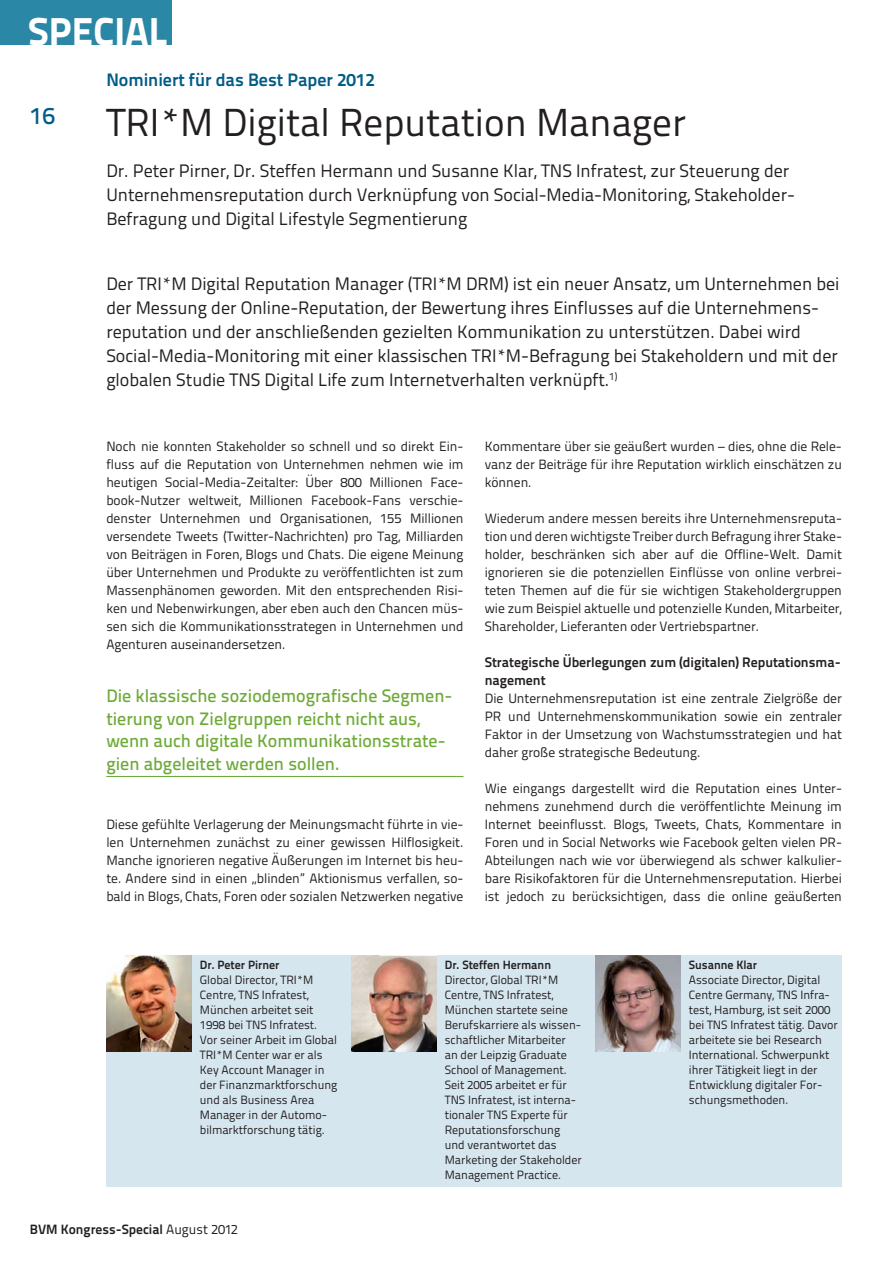
<style>
.page{position:relative;width:893px;height:1263px;background:#fff}
.page>*{position:absolute;margin:0;border:0;box-sizing:border-box;transform-origin:0 0}
.t1{font:39px "Titillium Text 22 L";color:#231f20}
.t2{font:800 39px "Titillium Text 22 L";color:#fff}
.t3{font:500 24px "Titillium Text 22 L";color:#005c86}
.t4{font:18px/24px "Titillium Text 22 L";color:#231f20}
.t5{font:500 18px/22.5px "Titillium Text 22 L";color:#6eaa38}
.t6{font:700 18px "Titillium Text 22 L";color:#005c86}
.t7{font:700 13.8px/18px "Titillium Text 22 L";color:#231f20}
.t8{font:13.5px/18px "Titillium Text 22 L";color:#231f20;text-align:justify}
.t9{font:700 13.5px "Titillium Text 22 L";color:#231f20}
.t10{font:12px/15px "Titillium Text 22 L";color:#231f20}
.s1{font-weight:700}
.s2{font-weight:400}
</style>
<div class="page">
<div style="left:0;top:0;width:172px;height:45px;background:#2b87a6"></div>
<hr style="left:106px;top:776px;width:357px;height:1px;background:#6eaa38">
<div style="left:106px;top:955px;width:736px;height:231px;background:#d6e6ef"></div>
<img style="left:106px;top:955px;width:85px;height:97px">
<img style="left:351px;top:955px;width:85px;height:97px">
<img style="left:595px;top:955px;width:85px;height:97px">
<p class="t2" style="left:28px;top:17px;width:141px">SPECIAL</p>
<p class="t3" style="left:30px;top:107px;width:27px">16</p>
<p class="t6" style="left:106px;top:73px;width:270px">Nominiert für das Best Paper 2012</p>
<p class="t1" style="left:106px;top:108px;width:581px">TRI*M Digital Reputation Manager</p>
<p class="t4" style="left:106px;top:161px;width:690px">Dr. Peter Pirner, Dr. Steffen Hermann und Susanne Klar, TNS Infratest, zur Steuerung der<br>Unternehmensreputation durch Verknüpfung von Social-Media-Monitoring, Stakeholder-<br>Befragung und Digital Lifestyle Segmentierung</p>
<p class="t4" style="left:106px;top:274px;width:735px">Der TRI*M Digital Reputation Manager (TRI*M DRM) ist ein neuer Ansatz, um Unternehmen bei der Messung der Online-Reputation, der Bewertung ihres Einflusses auf die Unternehmens&shy;reputation und der anschließenden gezielten Kommunikation zu unterstützen. Dabei wird Social-Media-Monitoring mit einer klassischen TRI*M-Befragung bei Stakeholdern und mit der globalen Studie TNS Digital Life zum Internetverhalten verknüpft.<sup>1)</sup></p>
<p class="t8" style="left:106px;top:439px;width:359px">Noch nie konnten Stakeholder so schnell und so direkt Ein&shy;fluss auf die Reputation von Unternehmen nehmen wie im heutigen Social-Media-Zeitalter: Über 800 Millionen Face&shy;book-Nutzer weltweit, Millionen Facebook-Fans verschie&shy;denster Unternehmen und Organisationen, 155 Millionen versendete Tweets (Twitter-Nachrichten) pro Tag, Milliarden von Beiträgen in Foren, Blogs und Chats. Die eigene Meinung über Unternehmen und Produkte zu veröffentlichten ist zum Massenphänomen geworden. Mit den entsprechenden Risi&shy;ken und Nebenwirkungen, aber eben auch den Chancen müs&shy;sen sich die Kommunikationsstrategen in Unternehmen und Agenturen auseinandersetzen.</p>
<p class="t5" style="left:106px;top:687px;width:348px">Die klassische soziodemografische Segmen&shy;tierung von Zielgruppen reicht nicht aus, wenn auch digitale Kommunikationsstrate&shy;gien abgeleitet werden sollen.</p>
<p class="t8" style="left:106px;top:817px;width:359px">Diese gefühlte Verlagerung der Meinungsmacht führte in vie&shy;len Unternehmen zunächst zu einer gewissen Hilflosigkeit.<br>Manche ignorieren negative Äußerungen im Internet bis heu&shy;te. Andere sind in einen „blinden” Aktionismus verfallen, so&shy;bald in Blogs, Chats, Foren oder sozialen Netzwerken negative</p>
<p class="t8" style="left:485px;top:439px;width:359px">Kommentare über sie geäußert wurden – dies, ohne die Rele&shy;vanz der Beiträge für ihre Reputation wirklich einschätzen zu können.</p>
<p class="t8" style="left:485px;top:511px;width:359px">Wiederum andere messen bereits ihre Unternehmensreputa&shy;tion und deren wichtigste Treiber durch Befragung ihrer Stake&shy;holder, beschränken sich aber auf die Offline-Welt. Damit ignorieren sie die potenziellen Einflüsse von online verbrei&shy;teten Themen auf die für sie wichtigen Stakeholdergruppen wie zum Beispiel aktuelle und potenzielle Kunden, Mitarbeiter, Shareholder, Lieferanten oder Vertriebspartner.</p>
<p class="t7" style="left:485px;top:655px;width:358px">Strategische Überlegungen zum (digitalen) Reputationsma&shy;nagement</p>
<p class="t8" style="left:485px;top:691px;width:359px">Die Unternehmensreputation ist eine zentrale Zielgröße der PR und Unternehmenskommunikation sowie ein zentraler Faktor in der Umsetzung von Wachstumsstrategien und hat daher große strategische Bedeutung.</p>
<p class="t8" style="left:485px;top:781px;width:359px">Wie eingangs dargestellt wird die Reputation eines Unter&shy;nehmens zunehmend durch die veröffentlichte Meinung im Internet beeinflusst. Blogs, Tweets, Chats, Kommentare in Foren und in Social Networks wie Facebook gelten vielen PR-Abteilungen nach wie vor überwiegend als schwer kalkulier&shy;bare Risikofaktoren für die Unternehmensreputation. Hierbei ist jedoch zu berücksichtigen, dass die online geäußerten</p>
<p class="t10" style="left:200px;top:958px;width:139px"><span class="s1">Dr. Peter Pirner<br></span>Global Director, TRI*M<br>Centre, TNS Infratest,<br>München arbeitet seit<br>1998 bei TNS Infratest.<br>Vor seiner Arbeit im Global<br>TRI*M Center war er als<br>Key Account Manager in der Finanzmarktforschung und als Business Area<br>Manager in der Automo&shy;bilmarktforschung tätig.</p>
<p class="t10" style="left:445px;top:958px;width:138px"><span class="s1">Dr. Steffen Hermann<br></span>Director, Global TRI*M<br>Centre, TNS Infratest,<br>München startete seine<br>Berufskarriere als wissen&shy;schaftlicher Mitarbeiter an der Leipzig Graduate<br>School of Management.<br>Seit 2005 arbeitet er für<br>TNS Infratest, ist interna&shy;tionaler TNS Experte für<br>Reputationsforschung und verantwortet das<br>Marketing der Stakeholder<br>Management Practice.</p>
<p class="t10" style="left:689px;top:958px;width:151px"><span class="s1">Susanne Klar<br></span>Associate Director, Digital<br>Centre Germany, TNS Infra&shy;test, Hamburg, ist seit 2000 bei TNS Infratest tätig. Davor arbeitete sie bei Research<br>International. Schwerpunkt ihrer Tätigkeit liegt in der<br>Entwicklung digitaler For&shy;schungsmethoden.</p>
<p class="t9" style="left:30px;top:1225px;width:210px">BVM Kongress-Special <span class="s2">August 2012</span></p>
</div>
